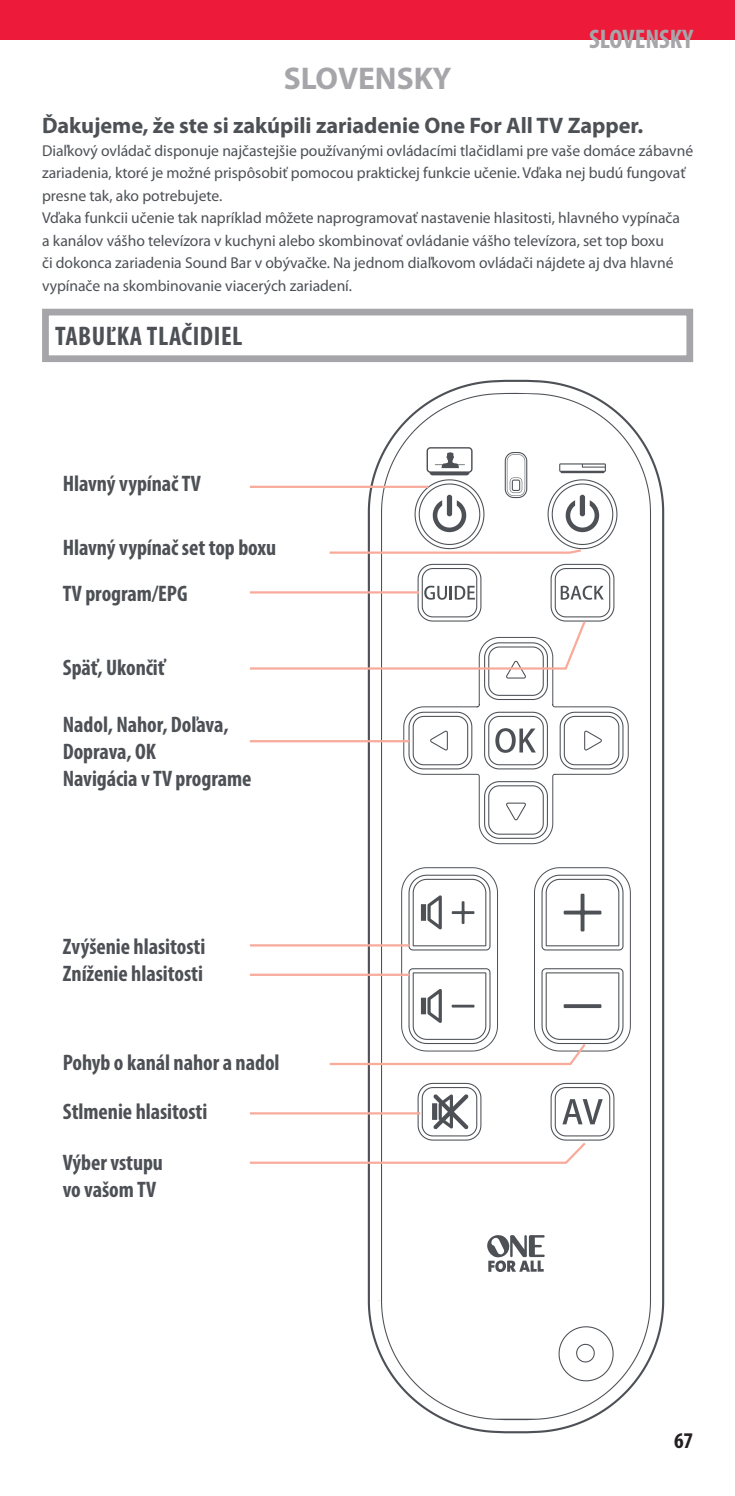
<style>
.page{position:relative;width:735px;height:1496px;background:#fff}
.page>*{position:absolute;margin:0;border:0;box-sizing:border-box;transform-origin:0 0}
.t1{font:700 31.5px "Myriad Pro";color:#a6a5a9}
.t2{font:700 condensed 27px "Myriad Pro";letter-spacing:.02em;color:#4d5156}
.t3{font:700 condensed 27px "Myriad Pro";color:#a6a5a9}
.t4{font:700 condensed 22.5px/27px "Myriad Pro";letter-spacing:-.005em;color:#4d5156}
.t5{font:700 22.5px "Myriad Pro";letter-spacing:-.005em;color:#4d5156}
.t6{font:700 condensed 22.5px "Myriad Pro";color:#231f20}
.t7{font:15.75px/22.5px "Myriad Pro";letter-spacing:-.005em;color:#4d5156}
</style>
<div class="page">
<div style="left:0;top:0;width:734px;height:40px;background:#ed1a39"></div>
<div style="left:42px;top:309px;width:651px;height:53px;border:7px solid #a6a5a9"></div>
<svg style="left:366px;top:379px;width:299px;height:1055px"></svg>
<svg style="left:486px;top:1235px;width:58px;height:37px"></svg>
<svg style="left:484px;top:712px;width:63px;height:57px"></svg>
<hr style="left:250px;top:486px;width:178px;height:2px;background:#f8aa9b">
<svg style="left:327px;top:447px;width:290px;height:108px"></svg>
<svg style="left:327px;top:867px;width:303px;height:199px"></svg>
<svg style="left:249px;top:1083px;width:365px;height:82px"></svg>
<svg style="left:249px;top:564px;width:365px;height:136px"></svg>
<hr style="left:250px;top:944px;width:159px;height:2px;background:#f8aa9b">
<hr style="left:250px;top:973px;width:159px;height:3px;background:#f8aa9b">
<hr style="left:250px;top:1112px;width:170px;height:2px;background:#f8aa9b">
<hr style="left:250px;top:740px;width:159px;height:2px;background:#f8aa9b">
<h2 class="t3" style="left:589px;top:22px;width:105px">SLOVENSKY</h2>
<h1 class="t1" style="left:283px;top:61px;width:169px">SLOVENSKY</h1>
<h3 class="t5" style="left:42px;top:113px;width:602px">Ďakujeme, že ste si zakúpili zariadenie One For All TV Zapper.</h3>
<p class="t7" style="left:42px;top:139px;width:652px">Diaľkový ovládač disponuje najčastejšie používanými ovládacími tlačidlami pre vaše domáce zábavné zariadenia, ktoré je možné prispôsobiť pomocou praktickej funkcie učenie. Vďaka nej budú fungovať presne tak, ako potrebujete.<br>Vďaka funkcii učenie tak napríklad môžete naprogramovať nastavenie hlasitosti, hlavného vypínača<br>a kanálov vášho televízora v kuchyni alebo skombinovať ovládanie vášho televízora, set top boxu<br>či dokonca zariadenia Sound Bar v obývačke. Na jednom diaľkovom ovládači nájdete aj dva hlavné vypínače na skombinovanie viacerých zariadení.</p>
<h2 class="t2" style="left:55px;top:319px;width:189px">TABUĽKA TLAČIDIEL</h2>
<h3 class="t4" style="left:63px;top:470px;width:139px">Hlavný vypínač TV</h3>
<h3 class="t4" style="left:63px;top:524px;width:215px;line-height:45.9px">Hlavný vypínač set top boxu<br>TV program/EPG</h3>
<h3 class="t4" style="left:63px;top:653px;width:104px">Späť, Ukončiť</h3>
<h3 class="t4" style="left:63px;top:710px;width:190px">Nadol, Nahor, Doľava,<br>Doprava, OK<br>Navigácia v TV programe</h3>
<h3 class="t4" style="left:63px;top:932px;width:144px">Zvýšenie hlasitosti<br>Zníženie hlasitosti</h3>
<h3 class="t4" style="left:63px;top:1049px;width:218px">Pohyb o kanál nahor a nadol</h3>
<h3 class="t4" style="left:63px;top:1097px;width:146px">Stlmenie hlasitosti</h3>
<h3 class="t4" style="left:63px;top:1149px;width:102px">Výber vstupu vo vašom TV</h3>
<h3 class="t6" style="left:673px;top:1426px;width:21px">67</h3>
</div>
